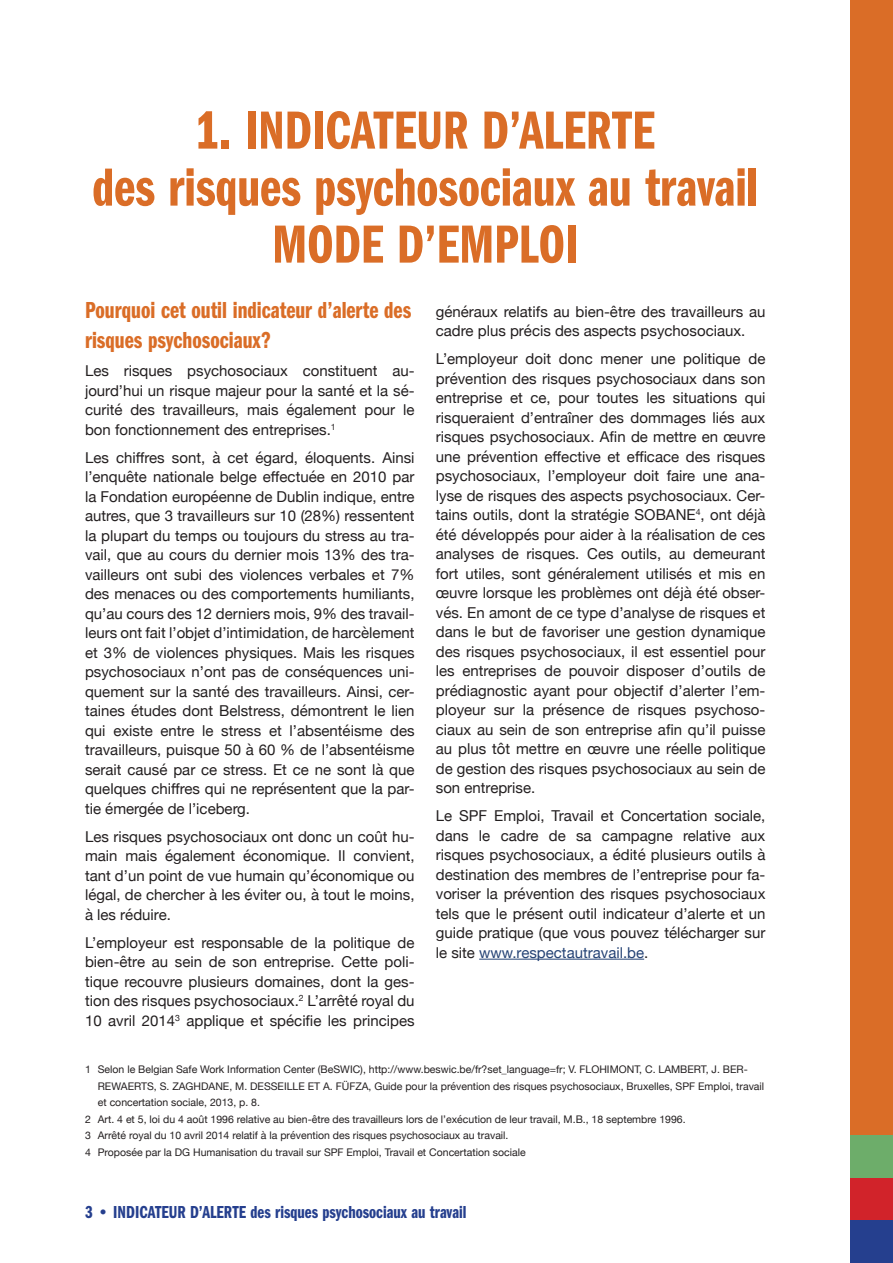
<style>
.page{position:relative;width:893px;height:1263px;background:#fff}
.page>*{position:absolute;margin:0;border:0;box-sizing:border-box;transform-origin:0 0}
.t1{font:55.5px/57px "Franklin Gothic URW Com Dem";color:#da6d27;text-align:center}
.t2{font:24px/30px "Franklin Gothic URW Com Dem";color:#da6d27}
.t3{font:18px "Franklin Gothic URW Com Dem";color:#253f8e}
.t4{font:15px/19.5px "Helvetica Neue";color:#231f20;text-align:justify}
.t5{font:10.5px "Helvetica Neue";color:#231f20}
.s1{color:#254375}
</style>
<div class="page">
<div style="left:850px;top:0;width:43px;height:1263px;background:#da6d27"></div>
<div style="left:850px;top:1135px;width:43px;height:43px;background:#6dad6a"></div>
<div style="left:850px;top:1178px;width:43px;height:42px;background:#d1232a"></div>
<div style="left:850px;top:1220px;width:43px;height:43px;background:#253f8e"></div>
<hr style="left:479px;top:959px;width:165px;height:1px;background:#254375">
<h1 class="t1" style="left:92px;top:102px;width:667px">1. INDICATEUR D’ALERTE<br>des risques psychosociaux au travail<br>MODE D’EMPLOI</h1>
<h2 class="t2" style="left:85px;top:296px;width:328px">Pourquoi cet outil indicateur d’alerte des risques psychosociaux?</h2>
<p class="t4" style="left:85px;top:362px;width:331px">Les risques psychosociaux constituent au&shy;jourd’hui un risque majeur pour la santé et la sé&shy;curité des travailleurs, mais également pour le bon fonctionnement des entreprises.<sup>1</sup></p>
<p class="t4" style="left:85px;top:449px;width:331px">Les chiffres sont, à cet égard, éloquents. Ainsi l’enquête nationale belge effectuée en 2010 par la Fondation européenne de Dublin indique, entre autres, que 3 travailleurs sur 10 (28%) ressentent la plupart du temps ou toujours du stress au tra&shy;vail, que au cours du dernier mois 13% des tra&shy;vailleurs ont subi des violences verbales et 7% des menaces ou des comportements humiliants, qu’au cours des 12 derniers mois, 9% des travail&shy;leurs ont fait l’objet d’intimidation, de harcèlement et 3% de violences physiques. Mais les risques psychosociaux n’ont pas de conséquences uni&shy;quement sur la santé des travailleurs. Ainsi, cer&shy;taines études dont Belstress, démontrent le lien qui existe entre le stress et l’absentéisme des travailleurs, puisque 50 à 60 % de l’absentéisme serait causé par ce stress. Et ce ne sont là que quelques chiffres qui ne représentent que la par&shy;tie émergée de l’iceberg.</p>
<p class="t4" style="left:85px;top:828px;width:331px">Les risques psychosociaux ont donc un coût hu&shy;main mais également économique. Il convient, tant d’un point de vue humain qu’économique ou légal, de chercher à les éviter ou, à tout le moins, à les réduire.</p>
<p class="t4" style="left:85px;top:934px;width:331px">L’employeur est responsable de la politique de bien-être au sein de son entreprise. Cette poli&shy;tique recouvre plusieurs domaines, dont la ges&shy;tion des risques psychosociaux.<sup>2</sup> L’arrêté royal du 10 avril 2014<sup>3</sup> applique et spécifie les principes</p>
<p class="t4" style="left:436px;top:302px;width:331px">généraux relatifs au bien-être des travailleurs au cadre plus précis des aspects psychosociaux.</p>
<p class="t4" style="left:436px;top:350px;width:331px">L’employeur doit donc mener une politique de prévention des risques psychosociaux dans son entreprise et ce, pour toutes les situations qui risqueraient d’entraîner des dommages liés aux risques psychosociaux. Afin de mettre en œuvre une prévention effective et efficace des risques psychosociaux, l’employeur doit faire une ana&shy;lyse de risques des aspects psychosociaux. Cer&shy;tains outils, dont la stratégie SOBANE<sup>4</sup>, ont déjà été développés pour aider à la réalisation de ces analyses de risques. Ces outils, au demeurant fort utiles, sont généralement utilisés et mis en œuvre lorsque les problèmes ont déjà été obser&shy;vés. En amont de ce type d’analyse de risques et dans le but de favoriser une gestion dynamique des risques psychosociaux, il est essentiel pour les entreprises de pouvoir disposer d’outils de prédiagnostic ayant pour objectif d’alerter l’em&shy;ployeur sur la présence de risques psychoso&shy;ciaux au sein de son entreprise afin qu’il puisse au plus tôt mettre en œuvre une réelle politique de gestion des risques psychosociaux au sein de son entreprise.</p>
<p class="t4" style="left:436px;top:807px;width:331px">Le SPF Emploi, Travail et Concertation sociale, dans le cadre de sa campagne relative aux risques psychosociaux, a édité plusieurs outils à destination des membres de l’entreprise pour fa&shy;voriser la prévention des risques psychosociaux tels que le présent outil indicateur d’alerte et un guide pratique (que vous pouvez télécharger sur le site <span class="s1">www.respectautravail.be</span>.</p>
<p class="t5" style="left:85px;top:1062px;width:664px">1 Selon le Belgian Safe Work Information Center (BeSWIC), http://www.beswic.be/fr?set_language=fr; V. FLOHIMONT, C. LAMBERT, J. BER-</p>
<p class="t5" style="left:98px;top:1078px;width:668px">REWAERTS, S. ZAGHDANE, M. DESSEILLE ET A. FÜFZA, Guide pour la prévention des risques psychosociaux, Bruxelles, SPF Emploi, travail</p>
<p class="t5" style="left:98px;top:1095px;width:164px">et concertation sociale, 2013, p. 8.</p>
<p class="t5" style="left:85px;top:1111px;width:602px">2 Art. 4 et 5, loi du 4 août 1996 relative au bien-être des travailleurs lors de l’exécution de leur travail, M.B., 18 septembre 1996.</p>
<p class="t5" style="left:85px;top:1128px;width:425px">3 Arrêté royal du 10 avril 2014 relatif à la prévention des risques psychosociaux au travail.</p>
<p class="t5" style="left:85px;top:1144px;width:442px">4 Proposée par la DG Humanisation du travail sur SPF Emploi, Travail et Concertation sociale</p>
<p class="t3" style="left:85px;top:1202px;width:383px">3 • INDICATEUR D’ALERTE des risques psychosociaux au travail</p>
</div>
